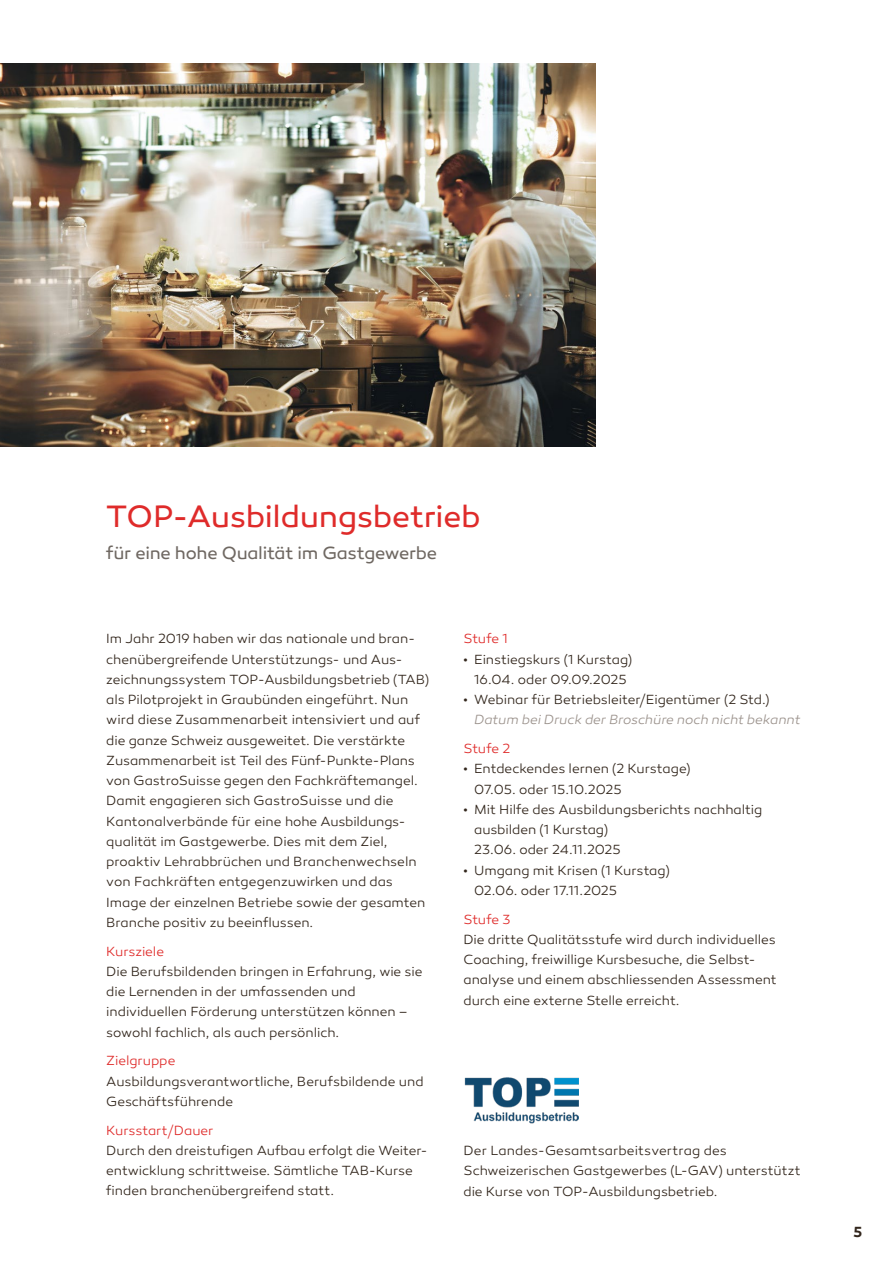
<style>
.page{position:relative;width:893px;height:1263px;background:#fff}
.page>*{position:absolute;margin:0;border:0;box-sizing:border-box;transform-origin:0 0}
.t1{font:31.5px "Canaro";letter-spacing:-.01em;color:#df2b2a}
.t2{font:18px "Canaro";letter-spacing:-.015em;color:#6f6862}
.t3{font:600 15px "Canaro";color:#32261c}
.t4{font:300 13.5px/20.2px "Canaro";letter-spacing:-.005em;color:#32261c}
.t5{font:300 13.5px "Canaro";letter-spacing:-.005em;color:#df2b2a}
.t6{font:italic 300 13.5px "Canaro";letter-spacing:-.005em;color:#9c938d}
</style>
<div class="page">
<img style="left:0;top:64px;width:595px;height:382px">
<img style="left:464px;top:1077px;width:115px;height:47px">
<h1 class="t1" style="left:106px;top:498px;width:376px">TOP-Ausbildungsbetrieb</h1>
<h2 class="t2" style="left:106px;top:542px;width:332px">für eine hohe Qualität im Gastgewerbe</h2>
<p class="t4" style="left:106px;top:629px;width:324px">Im Jahr 2019 haben wir das nationale und bran&shy;chenübergreifende Unterstützungs- und Aus&shy;zeichnungssystem TOP-Ausbildungsbetrieb (TAB) als Pilotprojekt in Graubünden eingeführt. Nun wird diese Zusammenarbeit intensiviert und auf die ganze Schweiz ausgeweitet. Die verstärkte Zusammenarbeit ist Teil des Fünf-Punkte-Plans von GastroSuisse gegen den Fachkräftemangel.<br>Damit engagieren sich GastroSuisse und die Kantonalverbände für eine hohe Ausbildungs&shy;qualität im Gastgewerbe. Dies mit dem Ziel, proaktiv Lehrabbrüchen und Branchenwechseln von Fachkräften entgegenzuwirken und das Image der einzelnen Betriebe sowie der gesamten Branche positiv zu beeinflussen.</p>
<p class="t5" style="left:106px;top:943px;width:59px">Kursziele</p>
<p class="t4" style="left:106px;top:961px;width:318px">Die Berufsbildenden bringen in Erfahrung, wie sie die Lernenden in der umfassenden und individuellen Förderung unterstützen können – sowohl fachlich, als auch persönlich.</p>
<p class="t5" style="left:106px;top:1053px;width:71px">Zielgruppe</p>
<p class="t4" style="left:106px;top:1071px;width:319px">Ausbildungsverantwortliche, Berufsbildende und<br>Geschäftsführende</p>
<p class="t5" style="left:106px;top:1122px;width:109px">Kursstart/Dauer</p>
<p class="t4" style="left:106px;top:1140px;width:323px">Durch den dreistufigen Aufbau erfolgt die Weiter&shy;entwicklung schrittweise. Sämtliche TAB-Kurse finden branchenübergreifend statt.</p>
<p class="t5" style="left:463px;top:631px;width:46px">Stufe 1</p>
<p class="t4" style="left:463px;top:649px;width:170px;text-align:center">• Einstiegskurs (1 Kurstag)<br>16.04. oder 09.09.2025</p>
<p class="t4" style="left:463px;top:690px;width:308px">• Webinar für Betriebsleiter/Eigentümer (2 Std.)</p>
<p class="t6" style="left:474px;top:712px;width:328px">Datum bei Druck der Broschüre noch nicht bekannt</p>
<p class="t5" style="left:463px;top:741px;width:48px">Stufe 2</p>
<p class="t4" style="left:474px;top:759px;width:218px;text-indent:-11px">• Entdeckendes lernen (2 Kurstage)<br>07.05. oder 15.10.2025</p>
<p class="t4" style="left:474px;top:799px;width:290px;text-indent:-11px">• Mit Hilfe des Ausbildungsberichts nachhaltig ausbilden (1 Kurstag)<br>23.06. oder 24.11.2025</p>
<p class="t4" style="left:474px;top:860px;width:197px;text-indent:-11px">• Umgang mit Krisen (1 Kurstag)<br>02.06. oder 17.11.2025</p>
<p class="t5" style="left:463px;top:911px;width:49px">Stufe 3</p>
<p class="t4" style="left:463px;top:929px;width:315px">Die dritte Qualitätsstufe wird durch individuelles Coaching, freiwillige Kursbesuche, die Selbst&shy;analyse und einem abschliessenden Assessment durch eine externe Stelle erreicht.</p>
<p class="t4" style="left:463px;top:1141px;width:339px">Der Landes-Gesamtsarbeitsvertrag des<br>Schweizerischen Gastgewerbes (L-GAV) unterstützt die Kurse von TOP-Ausbildungsbetrieb.</p>
<p class="t3" style="left:853px;top:1223px;width:11px">5</p>
</div>
